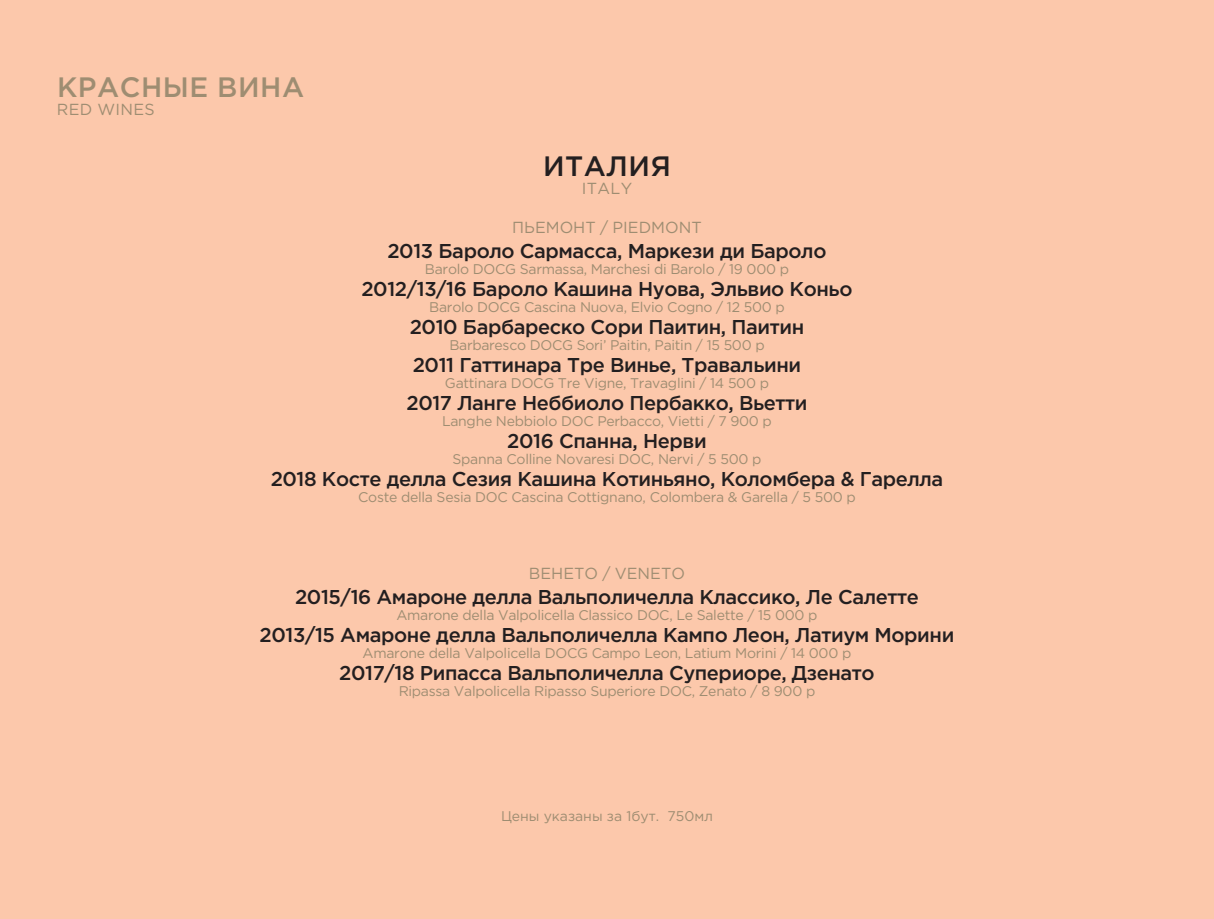
<style>
.page{position:relative;width:1214px;height:919px;background:#fff}
.page>*{position:absolute;margin:0;border:0;box-sizing:border-box;transform-origin:0 0}
.t1{font:500 28px "Gotham Pro";letter-spacing:.02em;color:#9e8d72}
.t2{font:500 28px "Gotham Pro";letter-spacing:.02em;color:#231f20}
.Стиль_абзаца_1{font:500 20px "Gotham Pro";letter-spacing:-.02em;color:#231f20}
.Стиль_абзаца_2{font:16px "Gotham Pro";color:#9e8d72}
.Стиль_абзаца_2-2{font:16px "Gotham Pro";letter-spacing:.02em;color:#9e8d72}
.Стиль_абзаца_2-3{font:14px "Gotham Pro";letter-spacing:-.02em;color:#9e8d72}
.Стиль_абзаца_2-4{font:14px "Gotham Pro";color:#9e8d72}
</style>
<div class="page">
<div style="left:0;top:0;width:1213px;height:918px;background:#fcc8ab"></div>
<p class="t1" style="left:57px;top:71px;width:249px">КРАСНЫЕ ВИНА</p>
<p class="Стиль_абзаца_2-2" style="left:57px;top:100px;width:99px">RED WINES</p>
<p class="t2" style="left:543px;top:151px;width:129px">ИТАЛИЯ</p>
<p class="Стиль_абзаца_2" style="left:581px;top:180px;width:52px">ITALY</p>
<p class="Стиль_абзаца_2" style="left:512px;top:219px;width:191px">ПЬЕМОНТ / PIEDMONT</p>
<p class="Стиль_абзаца_1" style="left:387px;top:239px;width:440px">2013 Бароло Сармасса, Маркези ди Бароло</p>
<p class="Стиль_абзаца_2-3" style="left:425px;top:261px;width:365px">Barolo DOCG Sarmassa, Marchesi di Barolo / 19 000 р</p>
<p class="Стиль_абзаца_1" style="left:361px;top:277px;width:492px">2012/13/16 Бароло Кашина Нуова, Эльвио Коньо</p>
<p class="Стиль_абзаца_2-3" style="left:429px;top:299px;width:357px">Barolo DOCG Cascina Nuova, Elvio Cogno / 12 500 р</p>
<p class="Стиль_абзаца_1" style="left:410px;top:315px;width:396px">2010 Барбареско Сори Паитин, Паитин</p>
<p class="Стиль_абзаца_2-3" style="left:449px;top:337px;width:317px">Barbaresco DOCG Sori’ Paitin, Paitin / 15 500 р</p>
<p class="Стиль_абзаца_1" style="left:413px;top:353px;width:390px">2011 Гаттинара Тре Винье, Травальини</p>
<p class="Стиль_абзаца_2-3" style="left:445px;top:375px;width:325px">Gattinara DOCG Tre Vigne, Travaglini / 14 500 р</p>
<p class="Стиль_абзаца_1" style="left:406px;top:391px;width:402px">2017 Ланге Неббиоло Пербакко, Вьетти</p>
<p class="Стиль_абзаца_2-3" style="left:442px;top:413px;width:331px">Langhe Nebbiolo DOC Perbacco, Vietti / 7 900 р</p>
<p class="Стиль_абзаца_1" style="left:507px;top:429px;width:201px">2016 Спанна, Нерви</p>
<p class="Стиль_абзаца_2-3" style="left:452px;top:451px;width:310px">Spanna Colline Novaresi DOC, Nervi / 5 500 р</p>
<p class="Стиль_абзаца_1" style="left:271px;top:467px;width:674px">2018 Косте делла Сезия Кашина Котиньяно, Коломбера &amp; Гарелла</p>
<p class="Стиль_абзаца_2-3" style="left:358px;top:489px;width:499px">Coste della Sesia DOC Cascina Cottignano, Colombera &amp; Garella / 5 500 р</p>
<p class="Стиль_абзаца_2" style="left:529px;top:565px;width:157px">ВЕНЕТО / VENETO</p>
<p class="Стиль_абзаца_1" style="left:295px;top:585px;width:625px">2015/16 Амароне делла Вальполичелла Классико, Ле Салетте</p>
<p class="Стиль_абзаца_2-3" style="left:396px;top:607px;width:422px">Amarone della Valpolicella Сlassico DOC, Le Salette / 15 000 р</p>
<p class="Стиль_абзаца_1" style="left:259px;top:623px;width:696px">2013/15 Амароне делла Вальполичелла Кампо Леон, Латиум Морини</p>
<p class="Стиль_абзаца_2-3" style="left:362px;top:645px;width:490px">Amarone della Valpolicella DOCG Campo Leon, Latium Morini / 14 000 р</p>
<p class="Стиль_абзаца_1" style="left:339px;top:661px;width:537px">2017/18 Рипасса Вальполичелла Супериоре, Дзенато</p>
<p class="Стиль_абзаца_2-3" style="left:398px;top:683px;width:418px">Ripassa Valpolicella Ripasso Superiore DOC, Zenato / 8 900 р</p>
<p class="Стиль_абзаца_2-4" style="left:501px;top:808px;width:213px">Цены указаны за 1бут. 750мл</p>
</div>
